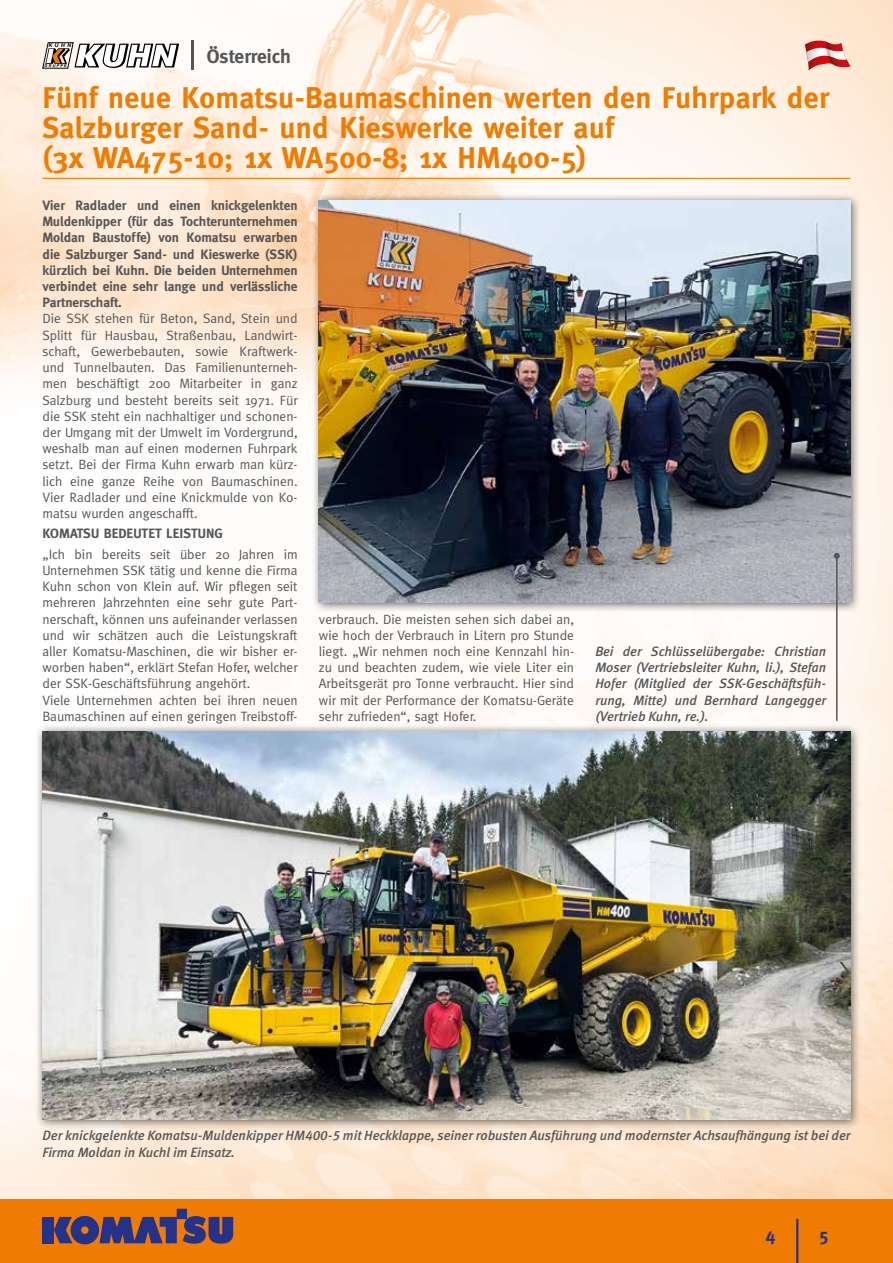
<style>
.page{position:relative;width:893px;height:1263px;background:#fff}
.page>*{position:absolute;margin:0;border:0;box-sizing:border-box;transform-origin:0 0}
.t1{font:700 30px/30px "Meta";letter-spacing:.01em;color:#ef7c00}
.t2{font:700 19.5px "Meta";color:#565656}
.t3{font:700 18px "Meta";color:#25328a}
.t4{font:13.5px/16.2px "Meta";color:#565656;text-align:justify}
.t5{font:italic 13.5px/16.2px "Meta Medium LF";color:#565656;text-align:justify}
.t6{font:700 13.5px/16.2px "Meta";color:#565656;text-align:justify}
.t7{font:italic 700 5.25px "Helvetica Neue";color:#000}
.t8{font:italic 700 3.9px "Helvetica Neue";letter-spacing:.28em;color:#000}
</style>
<div class="page">
<img style="left:0;top:0;width:893px;height:1199px">
<div style="left:0;top:1199px;width:893px;height:64px;background:#ef7c00"></div>
<div style="left:43px;top:1217px;width:11px;height:26px;background:#25328a"></div>
<svg style="left:54px;top:1209px;width:179px;height:36px"></svg>
<hr style="left:796px;top:1219px;width:2px;height:44px;background:#25328a">
<svg style="left:805px;top:41px;width:45px;height:29px"></svg>
<hr style="left:43px;top:178px;width:807px;height:1px;background:#ef7c00">
<hr style="left:192px;top:41px;width:2px;height:29px;background:#565656">
<svg style="left:43px;top:43px;width:136px;height:25px"></svg>
<div style="left:311px;top:193px;width:550px;height:420px;background:#000;opacity:.6"></div>
<img style="left:319px;top:200px;width:531px;height:402px">
<div style="left:35px;top:724px;width:826px;height:406px;background:#000;opacity:.6"></div>
<img style="left:43px;top:731px;width:807px;height:388px">
<hr style="left:836px;top:556px;width:2px;height:165px;background:#565656">
<svg style="left:834px;top:553px;width:6px;height:6px"></svg>
<p class="t7" style="left:49px;top:42px;width:24px">KUHN</p>
<p class="t8" style="left:45px;top:64px;width:24px">GRUPPE</p>
<h2 class="t2" style="left:207px;top:45px;width:86px">Österreich</h2>
<h1 class="t1" style="left:43px;top:83px;width:788px">Fünf neue Komatsu-Baumaschinen werten den Fuhrpark der<br>Salzburger Sand- und Kieswerke weiter auf<br>(3x WA475-10; 1x WA500-8; 1x HM400-5)</h1>
<p class="t6" style="left:43px;top:197px;width:257px">Vier Radlader und einen knickgelenkten Muldenkipper (für das Tochterunternehmen Moldan Baustoffe) von Komatsu erwarben die Salzburger Sand- und Kieswerke (SSK) kürzlich bei Kuhn. Die beiden Unternehmen verbindet eine sehr lange und verlässliche Partnerschaft.</p>
<p class="t4" style="left:43px;top:311px;width:257px">Die SSK stehen für Beton, Sand, Stein und Splitt für Hausbau, Straßenbau, Landwirt&shy;schaft, Gewerbebauten, sowie Kraftwerk&shy;und Tunnelbauten. Das Familienunterneh&shy;men beschäftigt 200 Mitarbeiter in ganz Salzburg und besteht bereits seit 1971. Für die SSK steht ein nachhaltiger und schonen&shy;der Umgang mit der Umwelt im Vordergrund, weshalb man auf einen modernen Fuhrpark setzt. Bei der Firma Kuhn erwarb man kürz&shy;lich eine ganze Reihe von Baumaschinen.<br>Vier Radlader und eine Knickmulde von Ko&shy;matsu wurden angeschafft.</p>
<p class="t6" style="left:43px;top:525px;width:182px">KOMATSU BEDEUTET LEISTUNG</p>
<p class="t4" style="left:43px;top:546px;width:257px;text-align:left">„Ich bin bereits seit über 20 Jahren im Unternehmen SSK tätig und kenne die Firma Kuhn schon von Klein auf. Wir pflegen seit mehreren Jahrzehnten eine sehr gute Part&shy;nerschaft, können uns aufeinander verlassen und wir schätzen auch die Leistungskraft aller Komatsu-Maschinen, die wir bisher er&shy;worben haben“, erklärt Stefan Hofer, welcher der SSK-Geschäftsführung angehört.<br>Viele Unternehmen achten bei ihren neuen Baumaschinen auf einen geringen Treibstoff-</p>
<p class="t4" style="left:319px;top:611px;width:257px">verbrauch. Die meisten sehen sich dabei an, wie hoch der Verbrauch in Litern pro Stunde liegt. „Wir nehmen noch eine Kennzahl hin&shy;zu und beachten zudem, wie viele Liter ein Arbeitsgerät pro Tonne verbraucht. Hier sind wir mit der Performance der Komatsu-Geräte sehr zufrieden“, sagt Hofer.</p>
<p class="t5" style="left:595px;top:643px;width:233px">Bei der Schlüsselübergabe: Christian Moser (Vertriebsleiter Kuhn, li.), Stefan Hofer (Mitglied der SSK-Geschäftsfüh&shy;rung, Mitte) und Bernhard Langegger (Vertrieb Kuhn, re.).</p>
<p class="t5" style="left:43px;top:1127px;width:810px">Der knickgelenkte Komatsu-Muldenkipper HM400-5 mit Heckklappe, seiner robusten Ausführung und modernster Achsaufhängung ist bei der<br>Firma Moldan in Kuchl im Einsatz.</p>
<h3 class="t3" style="left:765px;top:1225px;width:11px">4</h3>
<h3 class="t3" style="left:819px;top:1225px;width:11px">5</h3>
</div>
